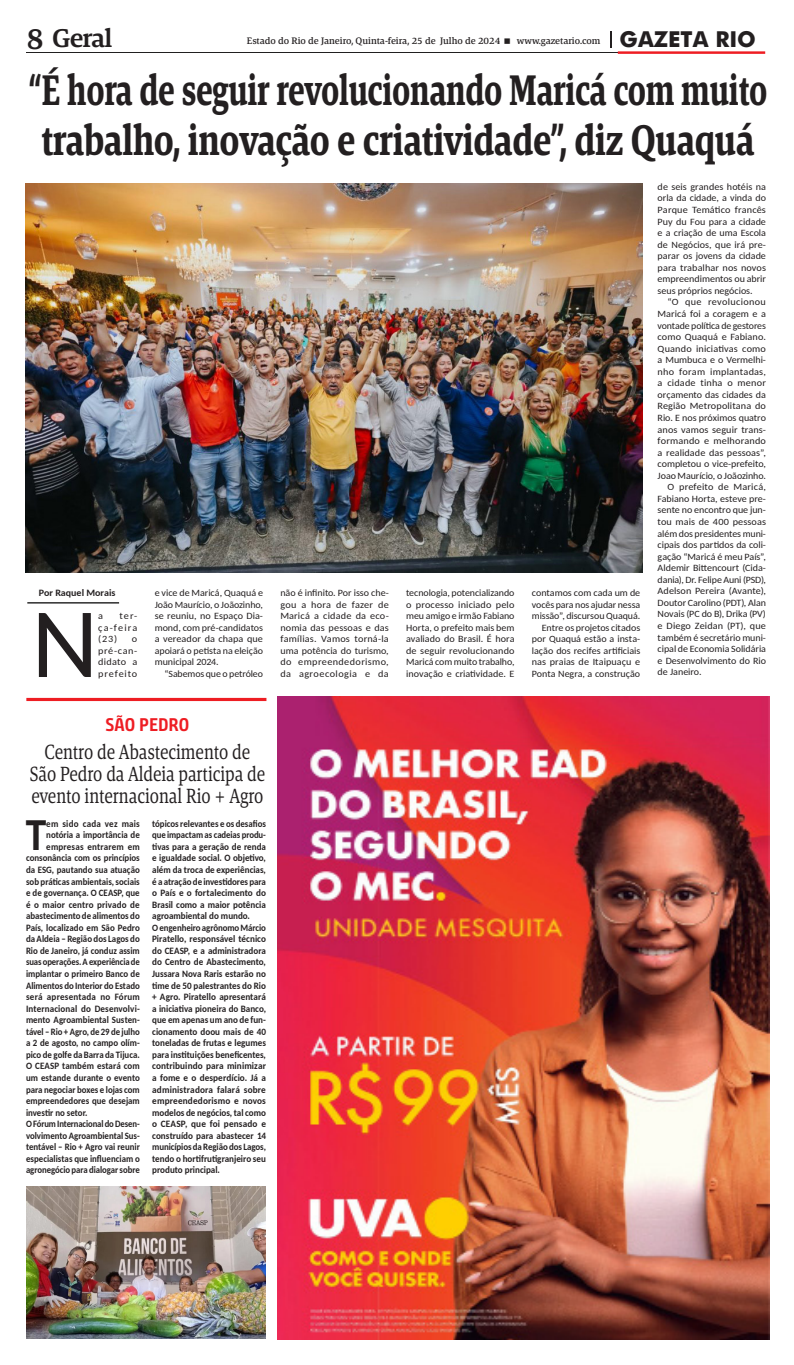
<style>
.page{position:relative;width:794px;height:1365px;background:#fff}
.page>*{position:absolute;margin:0;border:0;box-sizing:border-box;transform-origin:0 0}
.TEXTO_NORMAL_-_X{font:99.66px "Carlito";color:#231f20;scale:1.04 1}
.TEXTO_NORMAL_-_X-2{font:700 45.24px "Carlito";color:#231f20;scale:.92 1}
.Tit_-_Manchete_6_col_2_linhas{font:700 43.75px/49.9px "Askan";letter-spacing:-.01em;color:#231f20;scale:.72 1}
.t1{font:600 30.54px "Askan";color:#231f20}
.Tit_-_2_col_-_2_linhas{font:600 26.25px "Askan";letter-spacing:-.03em;color:#231f20}
.t2{font:700 21.88px "Futura";color:#231f20}
.Tit_-_3_col_-_3_linhas{font:21px/21.9px "Askan";letter-spacing:-.005em;color:#231f20;text-align:center;scale:.79 1}
.TEXTO_NORMAL{font:700 18.38px "Bunday Clean";color:#ee1d23}
.TEXTO_NORMAL_-_X-3{font:700 9.62px/11.5px "Carlito";color:#231f20;text-align:justify;scale:.92 1}
.TEXTO_NORMAL_-_X-4{font:9.62px/11.5px "Carlito";color:#231f20;text-align:justify;scale:1.06 1}
.TEXTO_NORMAL_-_X-5{font:9.62px/11.5px "Carlito";color:#231f20;text-align:justify;scale:1.04 1}
.TEXTO_NORMAL_-_X-6{font:9.62px/11.5px "Carlito";color:#231f20;text-align:justify;scale:1.05 1}
.TEXTO_NORMAL_-_X-7{font:9.62px/11.5px "Carlito";color:#231f20;text-align:justify}
.TEXTO_NORMAL_-_X-8{font:700 9.62px/11.5px "Carlito";color:#231f20;text-align:justify;scale:.9 1}
.t3{font:500 9.62px "Askan";color:#231f20}
.TEXTO_NORMAL_-_X-9{font:700 9.62px "Carlito";color:#231f20;scale:.94 1}
.TEXTO_NORMAL_-_X-10{font:700 9.62px "Carlito";letter-spacing:.02em;color:#231f20;scale:.94 1}
.TEXTO_NORMAL_-_X-11{font:700 9.62px "Carlito";color:#231f20;scale:.91 1}
.TEXTO_NORMAL_-_X-12{font:700 9.62px "Carlito";letter-spacing:.025em;color:#231f20;scale:.94 1}
.TEXTO_NORMAL_-_X-13{font:700 9.62px "Carlito";color:#231f20;scale:.93 1}
.TEXTO_NORMAL_-_X-14{font:700 9.62px "Carlito";color:#231f20;scale:1.04 1}
</style>
<div class="page">
<hr style="left:26px;top:53px;width:735px;height:1px;background:#212020">
<hr style="left:618px;top:51px;width:147px;height:3px;background:#ee1d23">
<svg style="left:610px;top:31px;width:1px;height:16px"></svg>
<hr style="left:27px;top:602px;width:92px;height:1px;background:#000">
<svg style="left:26px;top:697px;width:240px;height:4px"></svg>
<img style="left:277px;top:696px;width:492px;height:643px">
<img style="left:26px;top:1186px;width:240px;height:151px">
<img style="left:25px;top:183px;width:617px;height:389px">
<p class="Tit_-_2_col_-_2_linhas" style="left:52px;top:22px;width:62px">Geral</p>
<h3 class="t1" style="left:26px;top:20px;width:20px">8</h3>
<p class="t3" style="left:247px;top:34px;width:255px">Estado do Rio de Janeiro, Quinta-feira, 25 de Julho de 2024</p>
<p class="t3" style="left:517px;top:34px;width:85px">www.gazetario.com</p>
<h3 class="t2" style="left:619px;top:23px;width:138px">GAZETA RIO</h3>
<p class="Tit_-_Manchete_6_col_2_linhas" style="left:29px;top:65px;width:1027px">“É hora de seguir revolucionando Maricá com muito trabalho, inovação e criatividade”, diz Quaquá</p>
<p class="TEXTO_NORMAL_-_X-14" style="left:39px;top:586px;width:75px">Por Raquel Morais</p>
<p class="TEXTO_NORMAL_-_X" style="left:31px;top:575px;width:66px">N</p>
<p class="TEXTO_NORMAL_-_X-4" style="left:98px;top:609px;width:6px">a</p>
<p class="TEXTO_NORMAL_-_X-4" style="left:98px;top:609px;width:38px;text-indent:21px">ter&shy;ça-feira (23)</p>
<p class="TEXTO_NORMAL_-_X-4" style="left:98px;top:633px;width:38px;text-indent:34px">o pré-can&shy;didato a prefeito</p>
<p class="TEXTO_NORMAL_-_X-5" style="left:155px;top:586px;width:106px">e vice de Maricá, Quaquá e João Maurício, o Joãozinho, se reuniu, no Espaço Dia&shy;mond, com pré-candidatos a vereador da chapa que apoiará o petista na eleição municipal 2024.</p>
<p class="TEXTO_NORMAL_-_X-7" style="left:165px;top:667px;width:100px">“Sabemos que o petróleo</p>
<p class="TEXTO_NORMAL" style="left:105px;top:712px;width:85px">SÃO PEDRO</p>
<p class="Tit_-_3_col_-_3_linhas" style="left:30px;top:741px;width:300px">Centro de Abastecimento de<br>São Pedro da Aldeia participa de evento internacional Rio + Agro</p>
<p class="TEXTO_NORMAL_-_X-2" style="left:26px;top:803px;width:24px">T</p>
<p class="TEXTO_NORMAL_-_X-10" style="left:46px;top:816px;width:101px">em sido cada vez mais</p>
<p class="TEXTO_NORMAL_-_X-3" style="left:46px;top:828px;width:103px">notória a importância de</p>
<p class="TEXTO_NORMAL_-_X-10" style="left:46px;top:840px;width:101px">empresas entrarem em</p>
<p class="TEXTO_NORMAL_-_X-3" style="left:26px;top:851px;width:125px">consonância com os princípios</p>
<p class="TEXTO_NORMAL_-_X-3" style="left:26px;top:863px;width:125px">da ESG, pautando sua atuação</p>
<p class="TEXTO_NORMAL_-_X-3" style="left:26px;top:875px;width:125px">sob práticas ambientais, sociais</p>
<p class="TEXTO_NORMAL_-_X-3" style="left:26px;top:886px;width:125px">e de governança. O CEASP, que</p>
<p class="TEXTO_NORMAL_-_X-9" style="left:26px;top:897px;width:122px">é o maior centro privado de</p>
<p class="TEXTO_NORMAL_-_X-3" style="left:26px;top:909px;width:125px">abastecimento de alimentos do</p>
<p class="TEXTO_NORMAL_-_X-3" style="left:26px;top:921px;width:125px">País, localizado em São Pedro</p>
<p class="TEXTO_NORMAL_-_X-3" style="left:26px;top:932px;width:125px">da Aldeia – Região dos Lagos do</p>
<p class="TEXTO_NORMAL_-_X-3" style="left:26px;top:944px;width:125px">Rio de Janeiro, já conduz assim</p>
<p class="TEXTO_NORMAL_-_X-8" style="left:26px;top:955px;width:128px">suas operações. A experiência de</p>
<p class="TEXTO_NORMAL_-_X-3" style="left:26px;top:967px;width:125px">implantar o primeiro Banco de</p>
<p class="TEXTO_NORMAL_-_X-3" style="left:26px;top:979px;width:125px">Alimentos do Interior do Estado</p>
<p class="TEXTO_NORMAL_-_X-12" style="left:26px;top:990px;width:122px">será apresentada no Fórum</p>
<p class="TEXTO_NORMAL_-_X-9" style="left:26px;top:1001px;width:122px">Internacional do Desenvolvi-</p>
<p class="TEXTO_NORMAL_-_X-3" style="left:26px;top:1013px;width:125px">mento Agroambiental Susten-</p>
<p class="TEXTO_NORMAL_-_X-11" style="left:26px;top:1024px;width:126px">tável – Rio + Agro, de 29 de julho</p>
<p class="TEXTO_NORMAL_-_X-3" style="left:26px;top:1036px;width:125px">a 2 de agosto, no campo olím-</p>
<p class="TEXTO_NORMAL_-_X-3" style="left:26px;top:1048px;width:125px">pico de golfe da Barra da Tijuca.</p>
<p class="TEXTO_NORMAL_-_X-13" style="left:26px;top:1059px;width:124px">O CEASP também estará com</p>
<p class="TEXTO_NORMAL_-_X-3" style="left:26px;top:1071px;width:125px">um estande durante o evento</p>
<p class="TEXTO_NORMAL_-_X-3" style="left:26px;top:1082px;width:125px">para negociar boxes e lojas com</p>
<p class="TEXTO_NORMAL_-_X-3" style="left:26px;top:1094px;width:125px">empreendedores que desejam</p>
<p class="TEXTO_NORMAL_-_X-3" style="left:26px;top:1106px;width:68px">investir no setor.</p>
<p class="TEXTO_NORMAL_-_X-8" style="left:26px;top:1117px;width:128px">O Fórum Internacional do Desen&shy;volvimento Agroambiental Sus&shy;tentável – Rio + Agro vai reunir especialistas que influenciam o agronegócio para dialogar sobre</p>
<p class="TEXTO_NORMAL_-_X-3" style="left:152px;top:817px;width:125px">tópicos relevantes e os desafios que impactam as cadeias produ&shy;tivas para a geração de renda e igualdade social. O objetivo, além da troca de experiências, é a atração de investidores para o País e o fortalecimento do Brasil como a maior potência agroambiental do mundo.</p>
<p class="TEXTO_NORMAL_-_X-3" style="left:152px;top:921px;width:125px">O engenheiro agrônomo Márcio Piratello, responsável técnico do CEASP, e a administradora do Centro de Abastecimento, Jussara Nova Raris estarão no time de 50 palestrantes do Rio + Agro. Piratello apresentará a iniciativa pioneira do Banco, que em apenas um ano de fun&shy;cionamento doou mais de 40 toneladas de frutas e legumes para instituições beneficentes, contribuindo para minimizar a fome e o desperdício. Já a administradora falará sobre empreendedorismo e novos modelos de negócios, tal como o CEASP, que foi pensado e construído para abastecer 14 municípios da Região dos Lagos, tendo o hortifrutigranjeiro seu produto principal.</p>
<p class="TEXTO_NORMAL_-_X-5" style="left:280px;top:586px;width:106px">não é infinito. Por isso che&shy;gou a hora de fazer de Maricá a cidade da eco&shy;nomia das pessoas e das famílias. Vamos torná-la uma potência do turismo, do empreendedorismo, da agroecologia e da</p>
<p class="TEXTO_NORMAL_-_X-7" style="left:406px;top:586px;width:110px">tecnologia, potencializando o processo iniciado pelo meu amigo e irmão Fabiano Horta, o prefeito mais bem avaliado do Brasil. É hora de seguir revolucionando Maricá com muito trabalho, inovação e criatividade. E</p>
<p class="TEXTO_NORMAL_-_X-5" style="left:532px;top:586px;width:106px">contamos com cada um de vocês para nos ajudar nessa missão”, discursou Quaquá.</p>
<p class="TEXTO_NORMAL_-_X-5" style="left:532px;top:621px;width:106px;text-indent:10px">Entre os projetos citados por Quaquá estão a insta&shy;lação dos recifes artificiais nas praias de Itaipuaçu e Ponta Negra, a construção</p>
<p class="TEXTO_NORMAL_-_X-6" style="left:657px;top:180px;width:105px">de seis grandes hotéis na orla da cidade, a vinda do Parque Temático francês Puy du Fou para a cidade e a criação de uma Escola de Negócios, que irá pre&shy;parar os jovens da cidade para trabalhar nos novos empreendimentos ou abrir seus próprios negócios.</p>
<p class="TEXTO_NORMAL_-_X-4" style="left:657px;top:296px;width:104px;text-indent:10px">“O que revolucionou Maricá foi a coragem e a vontade política de gestores como Quaquá e Fabiano.<br>Quando iniciativas como a Mumbuca e o Vermelhi&shy;nho foram implantadas, a cidade tinha o menor orçamento das cidades da Região Metropolitana do Rio. E nos próximos quatro anos vamos seguir trans&shy;formando e melhorando a realidade das pessoas”, completou o vice-prefeito, Joao Maurício, o Joãozinho.</p>
<p class="TEXTO_NORMAL_-_X-4" style="left:657px;top:481px;width:104px;text-indent:10px">O prefeito de Maricá, Fabiano Horta, esteve pre&shy;sente no encontro que jun&shy;tou mais de 400 pessoas além dos presidentes muni&shy;cipais dos partidos da coli&shy;gação “Maricá é meu País”, Aldemir Bittencourt (Cida&shy;dania), Dr. Felipe Auni (PSD), Adelson Pereira (Avante), Doutor Carolino (PDT), Alan Novais (PC do B), Drika (PV) e Diego Zeidan (PT), que também é secretário muni&shy;cipal de Economia Solidária e Desenvolvimento do Rio de Janeiro.</p>
</div>
